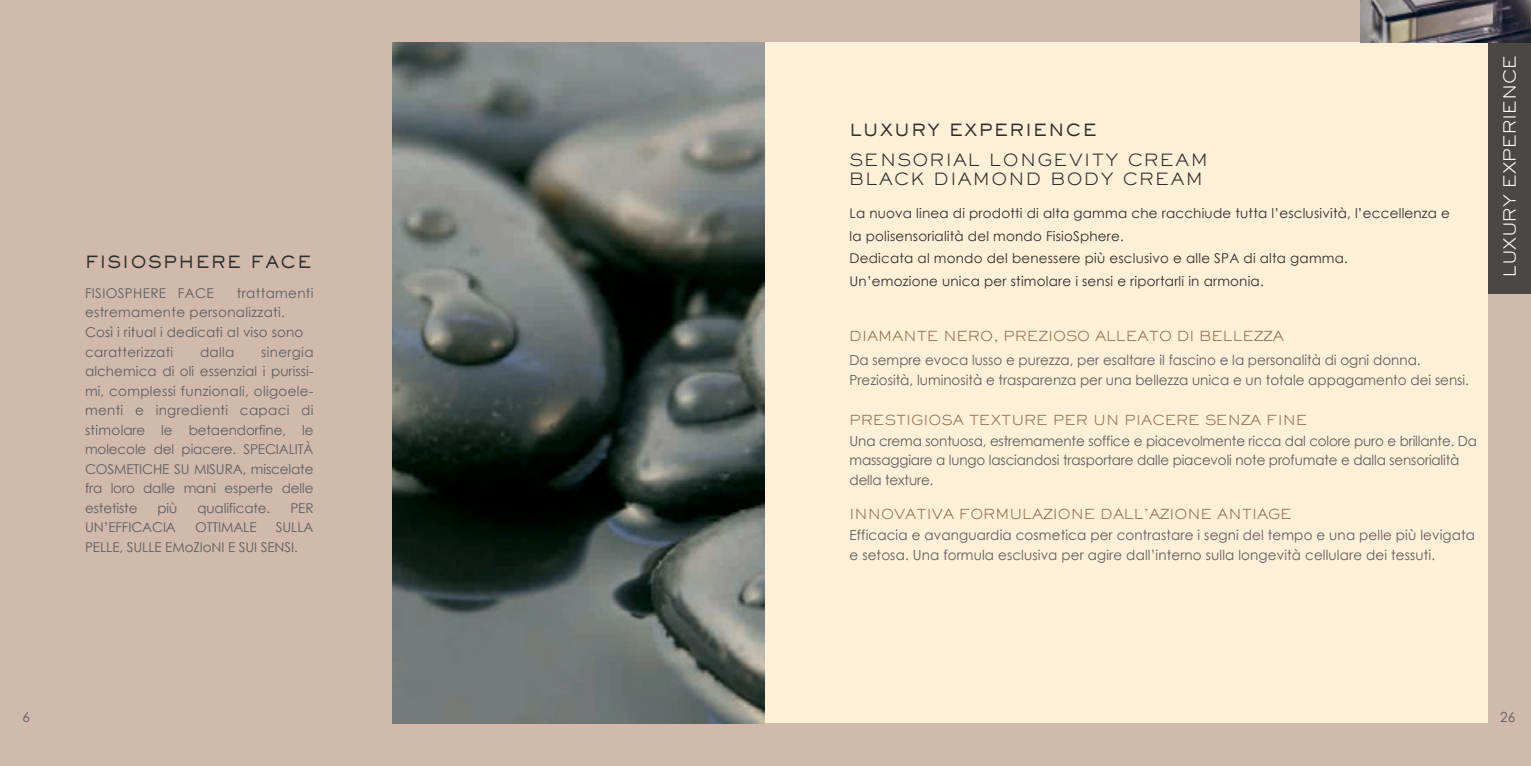
<style>
.page{position:relative;width:1531px;height:766px;background:#fff}
.page>*{position:absolute;margin:0;border:0;box-sizing:border-box;transform-origin:0 0}
.t1{font:300 16.5px/18.8px "AT Sackers Gothic";letter-spacing:.08em;color:#2e2d2a}
.t2{font:500 16.5px "AT Sackers Gothic";letter-spacing:.08em;color:#2e2d2a}
.t3{font:300 16.5px "AT Sackers Gothic";letter-spacing:-.015em;color:#fff}
.t4{font:13.95px/19.5px "Century Gothic";color:#5d5d60}
.t5{font:13.5px/19.5px "Century Gothic";letter-spacing:-.005em;color:#5d5d60;text-align:justify}
.t6{font:13.5px/22.5px "Century Gothic";letter-spacing:.015em;color:#2e2d2a}
.t7{font:300 13.5px "AT Sackers Gothic";color:#926e4e}
.t8{font:13.5px/19.5px "Century Gothic";letter-spacing:.025em;color:#5d5d60}
</style>
<div class="page">
<div style="left:0;top:0;width:765px;height:765px;background:#d1baac"></div>
<img style="left:393px;top:43px;width:372px;height:680px">
<div style="left:765px;top:0;width:766px;height:765px;background:#d1baac"></div>
<div style="left:1488px;top:1px;width:43px;height:292px;background:#4b4744"></div>
<div style="left:765px;top:43px;width:723px;height:680px;background:#fff0d7"></div>
<img style="left:1360px;top:0;width:171px;height:43px">
<p class="t2" style="left:85px;top:251px;width:228px">FISIOSPHERE FACE</p>
<p class="t8" style="left:85px;top:283px;width:230px;text-indent:152px">trattamenti estremamente personalizzati.<br>Così i ritual i dedicati al viso sono caratterizzati</p>
<p class="t8" style="left:85px;top:283px;width:130px">FISIOSPHERE FACE</p>
<p class="t5" style="left:85px;top:341px;width:230px;text-indent:176px">sinergia alchemica di oli essenzial i purissi&shy;mi, complessi funzionali, oligoele&shy;menti e ingredienti capaci di stimolare le betaendorfine, le molecole del piacere. SPECIALITÀ COSMETICHE SU MISURA, miscelate fra loro dalle mani esperte delle estetiste</p>
<p class="t5" style="left:200px;top:341px;width:36px">dalla</p>
<p class="t5" style="left:157px;top:497px;width:21px">più</p>
<p class="t5" style="left:197px;top:497px;width:74px">qualificate.</p>
<p class="t5" style="left:290px;top:497px;width:25px">PER</p>
<p class="t5" style="left:85px;top:517px;width:92px">UN’EFFICACIA</p>
<p class="t5" style="left:195px;top:517px;width:63px">OTTIMALE</p>
<p class="t5" style="left:85px;top:517px;width:230px;text-indent:191px">SULLA<br>PELLE, SULLE EMoZIoNI E SUI SENSI.</p>
<p class="t2" style="left:849px;top:119px;width:249px">LUXURY EXPERIENCE</p>
<p class="t1" style="left:849px;top:150px;width:360px">SENSORIAL LONGEVITY CREAM<br>BLACK DIAMOND BODY CREAM</p>
<p class="t6" style="left:849px;top:202px;width:602px">La nuova linea di prodotti di alta gamma che racchiude tutta l’esclusività, l’eccellenza e la polisensorialità del mondo FisioSphere.<br>Dedicata al mondo del benessere più esclusivo e alle SPA di alta gamma.<br>Un’emozione unica per stimolare i sensi e riportarli in armonia.</p>
<p class="t7" style="left:849px;top:326px;width:436px">DIAMANTE NERO, PREZIOSO ALLEATO DI BELLEZZA</p>
<p class="t4" style="left:849px;top:350px;width:621px">Da sempre evoca lusso e purezza, per esaltare il fascino e la personalità di ogni donna.<br>Preziosità, luminosità e trasparenza per una bellezza unica e un totale appagamento dei sensi.</p>
<p class="t7" style="left:849px;top:410px;width:459px">PRESTIGIOSA TEXTURE PER UN PIACERE SENZA FINE</p>
<p class="t4" style="left:849px;top:430px;width:629px">Una crema sontuosa, estremamente soffice e piacevolmente ricca dal colore puro e brillante. Da massaggiare a lungo lasciandosi trasportare dalle piacevoli note profumate e dalla sensorialità della texture.</p>
<p class="t7" style="left:849px;top:505px;width:444px">INNOVATIVA FORMULAZIONE DALL’AZIONE ANTIAGE</p>
<p class="t4" style="left:849px;top:525px;width:627px">Efficacia e avanguardia cosmetica per contrastare i segni del tempo e una pelle più levigata e setosa. Una formula esclusiva per agire dall’interno sulla longevità cellulare dei tessuti.</p>
<p class="t3" style="left:1498px;top:277px;width:223px;rotate:-90deg">LUXURY EXPERIENCE</p>
<p class="t4" style="left:23px;top:707px;width:9px">6</p>
<p class="t4" style="left:1500px;top:707px;width:17px">26</p>
</div>
